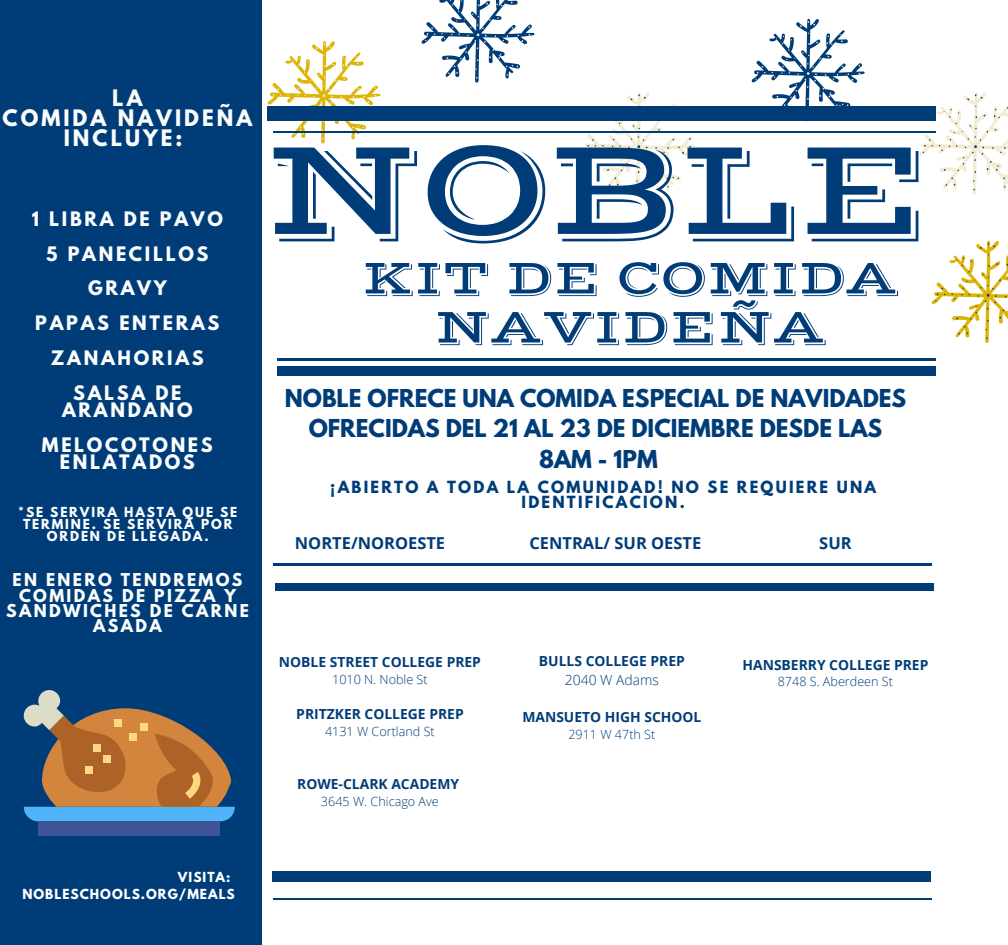
<style>
.page{position:relative;width:1008px;height:945px;background:#fff}
.page>*{position:absolute;margin:0;border:0;box-sizing:border-box;transform-origin:0 0}
.t1{font:142.1px "Vast Shadow";letter-spacing:-.03em;color:#003d78}
.t2{font:50.05px/49px "Vast Shadow";color:#003d78;text-align:center}
.t3{font:700 21.88px/30.1px "League Spartan";color:#003d78;text-align:center}
.t4{font:700 20.12px/19.6px "League Spartan";letter-spacing:.15em;color:#fcfdfd;text-align:center}
.t5{font:700 17.68px/34.6px "League Spartan";letter-spacing:.15em;color:#fcfdfd;text-align:center}
.t6{font:700 16.45px "Open Sans";color:#003d78}
.t7{font:700 15.75px/15.4px "League Spartan";letter-spacing:.15em;color:#fcfdfd;text-align:center}
.t8{font:700 14.88px/14.9px "League Spartan";letter-spacing:.15em;color:#003d78;text-align:center}
.t9{font:700 13.83px "Open Sans";color:#003d78}
.t10{font:300 13.83px "Open Sans";color:#003d78}
.t11{font:300 12.6px "Open Sans";color:#003d78}
.t12{font:700 12.25px/12.2px "League Spartan";letter-spacing:.15em;color:#fcfdfd;text-align:center}
.t13{font:700 12.25px/17.2px "League Spartan";letter-spacing:.08em;color:#fff}
</style>
<div class="page">
<svg style="left:422px;top:0;width:112px;height:83px"></svg>
<svg style="left:919px;top:92px;width:89px;height:102px"></svg>
<svg style="left:268px;top:41px;width:112px;height:102px"></svg>
<svg style="left:752px;top:19px;width:113px;height:88px"></svg>
<svg style="left:582px;top:92px;width:113px;height:102px"></svg>
<svg style="left:932px;top:241px;width:76px;height:102px"></svg>
<hr style="left:273px;top:132px;width:662px;height:1px;background:#003d78">
<div style="left:268px;top:107px;width:668px;height:14px;background:#003d78"></div>
<div style="left:277px;top:366px;width:659px;height:9px;background:#003d78"></div>
<hr style="left:277px;top:358px;width:659px;height:3px;background:#003d78">
<div style="left:0;top:0;width:262px;height:945px;background:#003d78"></div>
<svg style="left:23px;top:690px;width:212px;height:146px"></svg>
<div style="left:272px;top:872px;width:659px;height:10px;background:#003d78"></div>
<hr style="left:273px;top:564px;width:658px;height:2px;background:#003d78">
<div style="left:275px;top:583px;width:659px;height:8px;background:#003d78"></div>
<hr style="left:273px;top:899px;width:658px;height:1px;background:#003d78">
<h3 class="t4" style="left:3px;top:91px;width:251px">LA<br>COMIDA NAVIDEÑA<br>INCLUYE:</h3>
<p class="t5" style="left:32px;top:204px;width:9px">1</p>
<p class="t5" style="left:124px;top:204px;width:27px">DE</p>
<p class="t5" style="left:160px;top:204px;width:65px">PAVO</p>
<p class="t5" style="left:49px;top:204px;width:66px">LIBRA</p>
<p class="t5" style="left:68px;top:239px;width:142px">PANECILLOS</p>
<p class="t5" style="left:88px;top:273px;width:80px">GRAVY</p>
<p class="t5" style="left:46px;top:239px;width:13px">5</p>
<p class="t5" style="left:35px;top:308px;width:186px">PAPAS ENTERAS<br>ZANAHORIAS<br>SALSA DE</p>
<p class="t5" style="left:42px;top:395px;width:172px">ARANDANO<br>MELOCOTONES</p>
<p class="t5" style="left:60px;top:447px;width:136px">ENLATADOS</p>
<p class="t12" style="left:18px;top:507px;width:221px">*SE SERVIRA HASTA QUE SE<br>TERMINE. SE SERVIRA POR<br>ORDEN DE LLEGADA.</p>
<p class="t7" style="left:6px;top:574px;width:244px">EN ENERO TENDREMOS<br>COMIDAS DE PIZZA Y<br>SANDWICHES DE CARNE<br>ASADA</p>
<h1 class="t1" style="left:263px;top:104px;width:670px">NOBLE</h1>
<h2 class="t2" style="left:362px;top:254px;width:537px">KIT DE COMIDA<br>NAVIDEÑA</h2>
<h3 class="t3" style="left:285px;top:386px;width:623px">NOBLE OFRECE UNA COMIDA ESPECIAL DE NAVIDADES<br>OFRECIDAS DEL 21 AL 23 DE DICIEMBRE DESDE LAS<br>8AM - 1PM</h3>
<p class="t8" style="left:330px;top:482px;width:547px">¡ABIERTO A TODA LA COMUNIDAD! NO SE REQUIERE UNA<br>IDENTIFICACION.</p>
<p class="t6" style="left:295px;top:531px;width:152px">NORTE/NOROESTE</p>
<p class="t6" style="left:529px;top:531px;width:173px">CENTRAL/ SUR OESTE</p>
<p class="t6" style="left:819px;top:531px;width:34px">SUR</p>
<p class="t9" style="left:279px;top:652px;width:204px">NOBLE STREET COLLEGE PREP</p>
<p class="t11" style="left:332px;top:670px;width:97px">1010 N. Noble St</p>
<p class="t9" style="left:296px;top:705px;width:169px">PRITZKER COLLEGE PREP</p>
<p class="t11" style="left:325px;top:723px;width:111px">4131 W Cortland St</p>
<p class="t9" style="left:297px;top:774px;width:163px">ROWE-CLARK ACADEMY</p>
<p class="t11" style="left:321px;top:792px;width:119px">3645 W. Chicago Ave</p>
<p class="t9" style="left:539px;top:651px;width:147px">BULLS COLLEGE PREP</p>
<p class="t10" style="left:565px;top:670px;width:95px">2040 W Adams</p>
<p class="t9" style="left:522px;top:708px;width:181px">MANSUETO HIGH SCHOOL</p>
<p class="t11" style="left:568px;top:726px;width:89px">2911 W 47th St</p>
<p class="t9" style="left:743px;top:655px;width:187px">HANSBERRY COLLEGE PREP</p>
<p class="t11" style="left:778px;top:673px;width:117px">8748 S. Aberdeen St</p>
<p class="t13" style="left:22px;top:870px;width:214px;text-indent:156px">VISITA:<br>NOBLESCHOOLS.ORG/MEALS</p>
</div>
